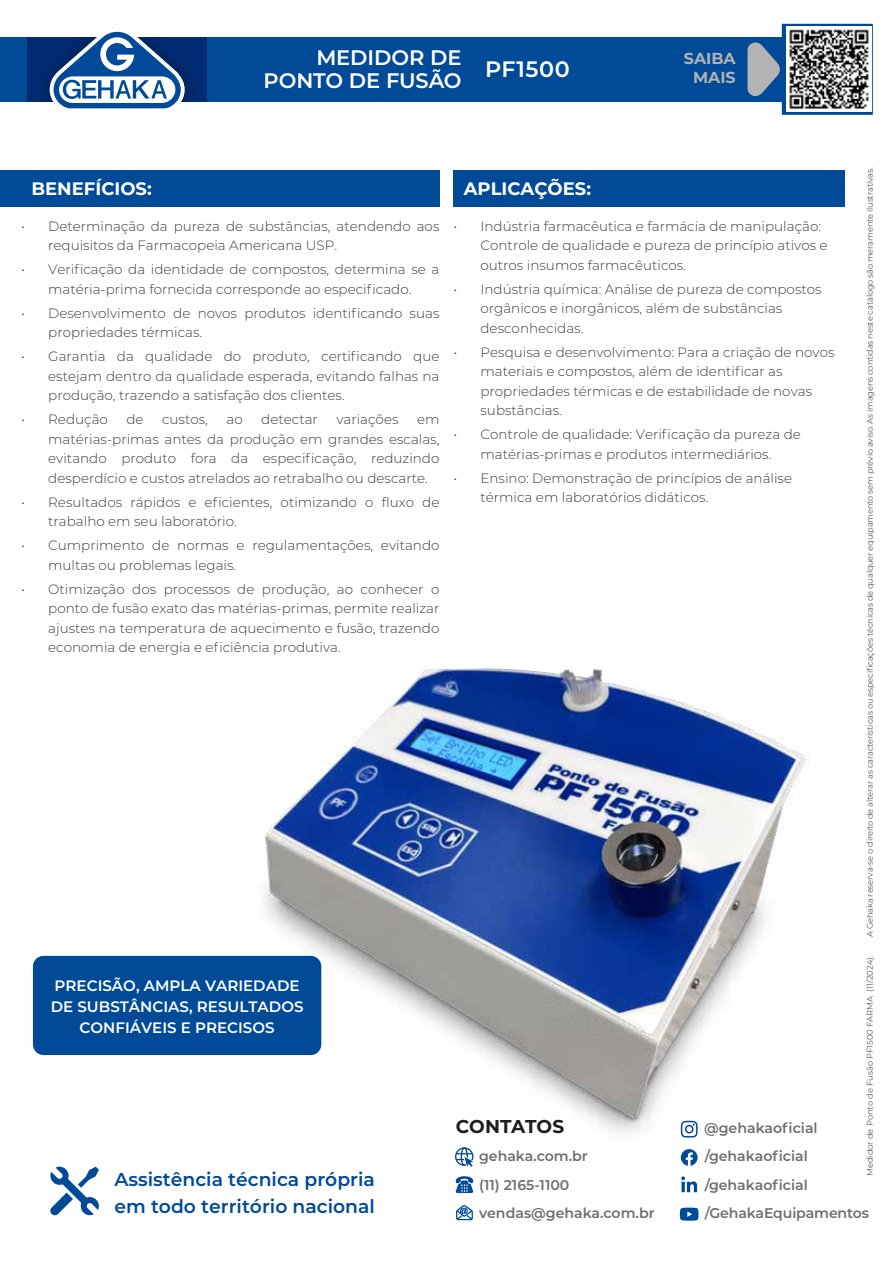
<style>
.page{position:relative;width:893px;height:1263px;background:#fff}
.page>*{position:absolute;margin:0;border:0;box-sizing:border-box;transform-origin:0 0}
.t1{font:600 22.35px "Montserrat";letter-spacing:.025em;color:#fff}
.t2{font:600 21px/23.2px "Montserrat";letter-spacing:-.005em;color:#fff;text-align:right}
.t3{font:600 18.75px/27.2px "Montserrat";color:#004a98}
.t4{font:700 18.6px "Montserrat";color:#1d1d1b}
.t5{font:700 18px "Montserrat";color:#fff}
.t6{font:700 15.9px/19px "Montserrat";color:#b3b3b3;text-align:center}
.t7{font:600 15.15px/21px "Montserrat";color:#fff;text-align:center}
.t8{font:600 14.1px/28.3px "Montserrat";color:#6f6f6e}
.t9{font:300 13.5px/19.5px "Montserrat";color:#3c3c3b}
.t10{font:8.25px "Montserrat";letter-spacing:-.02em;color:#59595b}
.t11{font:8.25px "Montserrat";color:#59595b}
</style>
<div class="page">
<svg style="left:50px;top:1167px;width:49px;height:48px"></svg>
<div style="left:0;top:170px;width:439px;height:37px;background:#004a98"></div>
<div style="left:453px;top:170px;width:392px;height:37px;background:#004a98"></div>
<svg style="left:456px;top:1205px;width:17px;height:15px"></svg>
<svg style="left:680px;top:1207px;width:18px;height:14px"></svg>
<div style="left:0;top:37px;width:864px;height:65px;background:#004a98"></div>
<img style="left:28px;top:37px;width:179px;height:65px">
<svg style="left:50px;top:31px;width:135px;height:78px"></svg>
<div style="left:33px;top:956px;width:288px;height:99px;background:#004a98;border-radius:11px"></div>
<svg style="left:747px;top:24px;width:126px;height:91px"></svg>
<img style="left:787px;top:27px;width:85px;height:85px">
<img style="left:179px;top:667px;width:630px;height:527px">
<h2 class="t2" style="left:264px;top:45px;width:199px">MEDIDOR DE<br>PONTO DE FUSÃO</h2>
<h1 class="t1" style="left:485px;top:54px;width:86px">PF1500</h1>
<p class="t6" style="left:684px;top:48px;width:53px">SAIBA<br>MAIS</p>
<h3 class="t5" style="left:31px;top:175px;width:122px">BENEFÍCIOS:</h3>
<p class="t9" style="left:48px;top:216px;width:393px;text-indent:-27px">• Determinação da pureza de substâncias, atendendo aos requisitos da Farmacopeia Americana USP.</p>
<p class="t9" style="left:21px;top:259px;width:420px;text-align:center">• Verificação da identidade de compostos, determina se a matéria-prima fornecida corresponde ao especificado.</p>
<p class="t9" style="left:48px;top:303px;width:393px;text-indent:-27px">• Desenvolvimento de novos produtos identificando suas propriedades térmicas.</p>
<p class="t9" style="left:48px;top:346px;width:393px;text-align:justify;text-indent:-27px">• Garantia da qualidade do produto, certificando que estejam dentro da qualidade esperada, evitando falhas na produção, trazendo a satisfação dos clientes.</p>
<p class="t9" style="left:21px;top:409px;width:88px">• Redução</p>
<p class="t9" style="left:126px;top:409px;width:19px">de</p>
<p class="t9" style="left:162px;top:409px;width:47px">custos,</p>
<p class="t9" style="left:226px;top:409px;width:18px">ao</p>
<p class="t9" style="left:261px;top:409px;width:58px">detectar</p>
<p class="t9" style="left:336px;top:409px;width:64px">variações</p>
<p class="t9" style="left:48px;top:409px;width:393px;text-align:justify;text-indent:369px">em matérias-primas antes da produção em grandes escalas, evitando produto fora da especificação, reduzindo desperdício e custos atrelados ao retrabalho ou descarte.</p>
<p class="t9" style="left:48px;top:492px;width:393px;text-indent:-27px">• Resultados rápidos e eficientes, otimizando o fluxo de trabalho em seu laboratório.</p>
<p class="t9" style="left:48px;top:535px;width:393px;text-indent:-27px">• Cumprimento de normas e regulamentações, evitando multas ou problemas legais.</p>
<p class="t9" style="left:48px;top:579px;width:393px;text-align:justify;text-indent:-27px">• Otimização dos processos de produção, ao conhecer o ponto de fusão exato das matérias-primas, permite realizar ajustes na temperatura de aquecimento e fusão, trazendo economia de energia e eficiência produtiva.</p>
<h3 class="t5" style="left:464px;top:175px;width:129px">APLICAÇÕES:</h3>
<p class="t9" style="left:480px;top:216px;width:349px;text-indent:-27px">• Indústria farmacêutica e farmácia de manipulação:<br>Controle de qualidade e pureza de princípio ativos e outros insumos farmacêuticos.</p>
<p class="t9" style="left:480px;top:279px;width:343px;text-indent:-27px">• Indústria química: Análise de pureza de compostos orgânicos e inorgânicos, além de substâncias desconhecidas.</p>
<p class="t9" style="left:480px;top:342px;width:355px;text-indent:-27px">• Pesquisa e desenvolvimento: Para a criação de novos materiais e compostos, além de identificar as propriedades térmicas e de estabilidade de novas substâncias.</p>
<p class="t9" style="left:453px;top:424px;width:349px;text-align:center">• Controle de qualidade: Verificação da pureza de matérias-primas e produtos intermediários.</p>
<p class="t9" style="left:480px;top:468px;width:313px;text-indent:-27px">• Ensino: Demonstração de princípios de análise térmica em laboratórios didáticos.</p>
<p class="t10" style="left:864px;top:937px;width:771px;rotate:-90deg">A Gehaka reserva-se o direito de alterar as características ou especificações técnicas de qualquer equipamento sem prévio aviso. As imagens contidas neste catálogo são meramente ilustrativas.</p>
<p class="t7" style="left:51px;top:974px;width:254px">PRECISÃO, AMPLA VARIEDADE<br>DE SUBSTÂNCIAS, RESULTADOS<br>CONFIÁVEIS E PRECISOS</p>
<h3 class="t3" style="left:114px;top:1165px;width:262px">Assistência técnica própria em todo território nacional</h3>
<h3 class="t4" style="left:456px;top:1112px;width:110px">CONTATOS</h3>
<p class="t8" style="left:704px;top:1113px;width:115px">@gehakaoficial</p>
<p class="t8" style="left:479px;top:1141px;width:110px">gehaka.com.br</p>
<p class="t8" style="left:705px;top:1141px;width:105px">/gehakaoficial</p>
<p class="t11" style="left:864px;top:1176px;width:222px;rotate:-90deg">Medidor de Ponto de Fusão PF1500 FARMA (11/2024).</p>
<p class="t8" style="left:479px;top:1170px;width:92px">(11) 2165-1100</p>
<p class="t8" style="left:479px;top:1198px;width:177px">vendas@gehaka.com.br</p>
<p class="t8" style="left:705px;top:1170px;width:166px">/gehakaoficial /GehakaEquipamentos</p>
</div>
